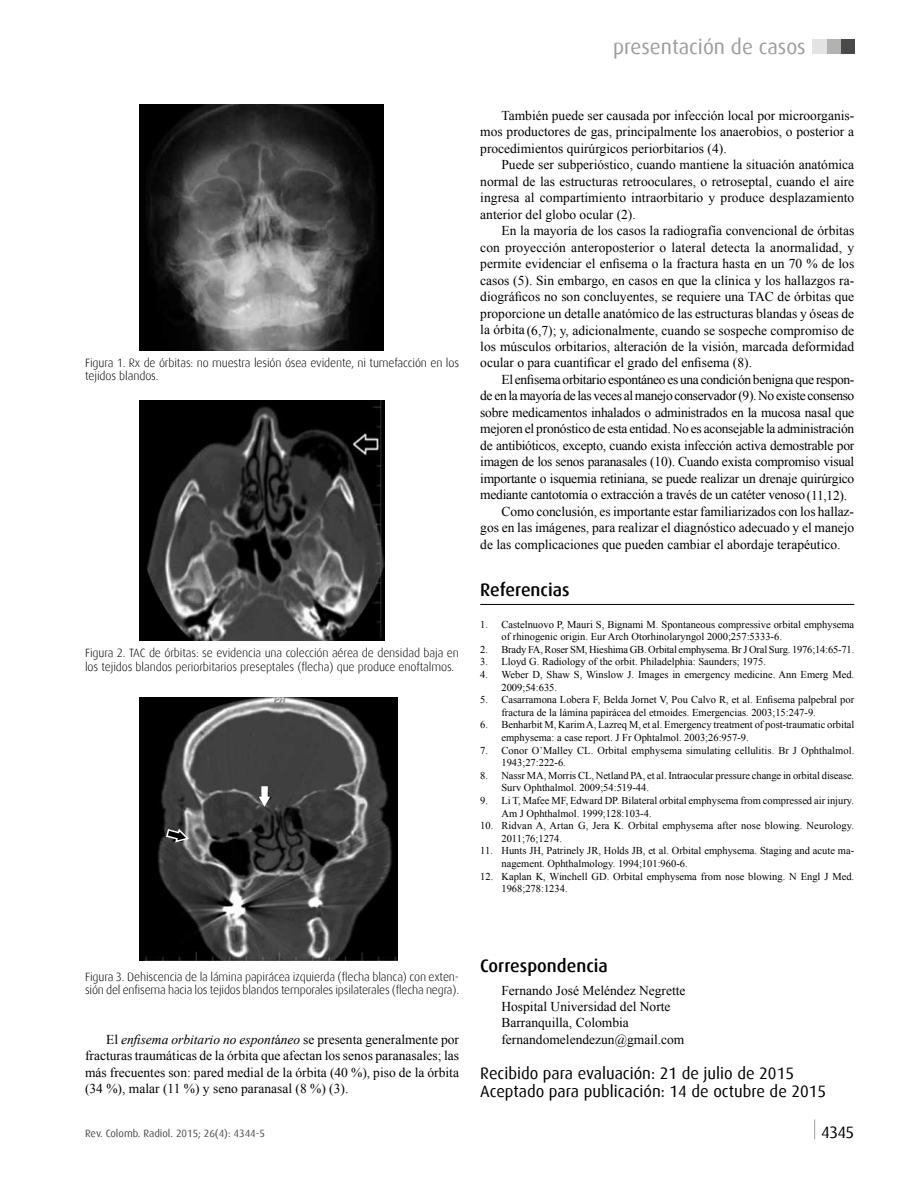
<style>
.page{position:relative;width:918px;height:1188px;background:#fff}
.page>*{position:absolute;margin:0;border:0;box-sizing:border-box;transform-origin:0 0}
.t1{font:21px "Dax";color:#9d9d9c}
.t2{font:500 18px "Dax";color:#000}
.t3{font:16.5px/18px "Dax";color:#000}
.t4{font:13.5px/16.5px "Times New Roman";letter-spacing:-.02em;color:#000;text-align:justify}
.t5{font:13.5px/16.5px "Times New Roman";color:#000}
.t6{font:300 12px/13.5px "Dax";letter-spacing:-.01em;color:#000}
.t7{font:10.5px/12.6px "Times New Roman";color:#000}
.t8{font:10.5px "Dax";color:#4a4a49}
.s1{font-style:italic}
</style>
<div class="page">
<svg style="left:814px;top:1120px;width:1px;height:19px"></svg>
<div style="left:840px;top:40px;width:14px;height:14px;background:#4a4a49"></div>
<div style="left:826px;top:40px;width:14px;height:14px;background:#b3b2b2"></div>
<div style="left:812px;top:40px;width:14px;height:14px;background:#e3e3e3"></div>
<img style="left:140px;top:105px;width:243px;height:246px">
<img style="left:140px;top:400px;width:245px;height:241px">
<img style="left:139px;top:698px;width:258px;height:263px">
<hr style="left:480px;top:604px;width:374px;height:1px;background:#000">
<svg style="left:259px;top:786px;width:11px;height:21px"></svg>
<svg style="left:165px;top:827px;width:25px;height:17px"></svg>
<p class="t6" style="left:85px;top:356px;width:376px">Figura 1. Rx de órbitas: no muestra lesión ósea evidente, ni tumefacción en los tejidos blandos.</p>
<p class="t6" style="left:85px;top:647px;width:375px">Figura 2. TAC de órbitas: se evidencia una colección aérea de densidad baja en los tejidos blandos periorbitarios preseptales (flecha) que produce enoftalmos.</p>
<h1 class="t1" style="left:613px;top:35px;width:194px">presentación de casos</h1>
<p class="t4" style="left:480px;top:107px;width:376px;text-indent:21px">También puede ser causada por infección local por microorganis&shy;mos productores de gas, principalmente los anaerobios, o posterior a procedimientos quirúrgicos periorbitarios (4).</p>
<p class="t4" style="left:480px;top:157px;width:376px;text-indent:21px">Puede ser subperióstico, cuando mantiene la situación anatómica normal de las estructuras retrooculares, o retroseptal, cuando el aire ingresa al compartimiento intraorbitario y produce desplazamiento anterior del globo ocular (2).</p>
<p class="t4" style="left:480px;top:223px;width:376px;text-indent:21px">En la mayoría de los casos la radiografía convencional de órbitas con proyección anteroposterior o lateral detecta la anormalidad, y permite evidenciar el enfisema o la fractura hasta en un 70 % de los casos (5). Sin embargo, en casos en que la clínica y los hallazgos ra&shy;diográficos no son concluyentes, se requiere una TAC de órbitas que proporcione un detalle anatómico de las estructuras blandas y óseas de la órbita (6,7); y, adicionalmente, cuando se sospeche compromiso de los músculos orbitarios, alteración de la visión, marcada deformidad ocular o para cuantificar el grado del enfisema (8).</p>
<p class="t4" style="left:501px;top:371px;width:354px">El enfisema orbitario espontáneo es una condición benigna que respon-</p>
<p class="t4" style="left:480px;top:388px;width:376px">de en la mayoría de las veces al manejo conservador (9). No existe consenso</p>
<p class="t4" style="left:480px;top:404px;width:375px">sobre medicamentos inhalados o administrados en la mucosa nasal que</p>
<p class="t4" style="left:480px;top:421px;width:376px">mejoren el pronóstico de esta entidad. No es aconsejable la administración</p>
<p class="t4" style="left:480px;top:437px;width:376px">de antibióticos, excepto, cuando exista infección activa demostrable por</p>
<p class="t4" style="left:480px;top:454px;width:376px">imagen de los senos paranasales (10). Cuando exista compromiso visual</p>
<p class="t4" style="left:480px;top:470px;width:376px">importante o isquemia retiniana, se puede realizar un drenaje quirúrgico</p>
<p class="t4" style="left:480px;top:486px;width:368px">mediante cantotomía o extracción a través de un catéter venoso(11,12).</p>
<p class="t4" style="left:501px;top:503px;width:354px">Como conclusión, es importante estar familiarizados con los hallaz-</p>
<p class="t5" style="left:480px;top:520px;width:376px">gos en las imágenes, para realizar el diagnóstico adecuado y el manejo</p>
<p class="t5" style="left:480px;top:536px;width:362px">de las complicaciones que pueden cambiar el abordaje terapéutico.</p>
<h2 class="t2" style="left:480px;top:579px;width:91px">Referencias</h2>
<p class="t7" style="left:501px;top:618px;width:354px;text-indent:-21px">1. Castelnuovo P, Mauri S, Bignami M. Spontaneous compressive orbital emphysema of rhinogenic origin. Eur Arch Otorhinolaryngol 2000;257:5333-6.</p>
<p class="t7" style="left:480px;top:643px;width:376px">2. Brady FA, Roser SM, Hieshima GB. Orbital emphysema. Br J Oral Surg. 1976;14:65-71.</p>
<p class="t7" style="left:480px;top:655px;width:287px">3. Lloyd G. Radiology of the orbit. Philadelphia: Saunders; 1975.</p>
<p class="t7" style="left:501px;top:668px;width:354px;text-indent:-21px">4. Weber D, Shaw S, Winslow J. Images in emergency medicine. Ann Emerg Med.<br>2009;54:635.</p>
<p class="t7" style="left:501px;top:693px;width:354px;text-indent:-21px">5. Casarramona Lobera F, Belda Jornet V, Pou Calvo R, et al. Enfisema palpebral por fractura de la lámina papirácea del etmoides. Emergencias. 2003;15:247-9.</p>
<p class="t7" style="left:501px;top:718px;width:354px;text-indent:-21px">6. Benharbit M, Karim A, Lazreq M, et al. Emergency treatment of post-traumatic orbital emphysema: a case report. J Fr Ophtalmol. 2003;26:957-9.</p>
<p class="t7" style="left:501px;top:744px;width:354px;text-indent:-21px">7. Conor O’Malley CL. Orbital emphysema simulating cellulitis. Br J Ophthalmol.<br>1943;27:222-6.</p>
<p class="t7" style="left:501px;top:769px;width:354px;text-indent:-21px">8. Nassr MA, Morris CL, Netland PA, et al. Intraocular pressure change in orbital disease.<br>Surv Ophthalmol. 2009;54:519-44.</p>
<p class="t7" style="left:501px;top:794px;width:354px;text-indent:-21px">9. Li T, Mafee MF, Edward DP. Bilateral orbital emphysema from compressed air injury.<br>Am J Ophthalmol. 1999;128:103-4.</p>
<p class="t7" style="left:501px;top:819px;width:354px;text-indent:-21px">10. Ridvan A, Artan G, Jera K. Orbital emphysema after nose blowing. Neurology.<br>2011;76;1274.</p>
<p class="t7" style="left:501px;top:844px;width:354px;text-indent:-21px">11. Hunts JH, Patrinely JR, Holds JB, et al. Orbital emphysema. Staging and acute ma&shy;nagement. Ophthalmology. 1994;101:960-6.</p>
<p class="t7" style="left:501px;top:870px;width:354px;text-indent:-21px">12. Kaplan K, Winchell GD. Orbital emphysema from nose blowing. N Engl J Med.<br>1968;278:1234.</p>
<p class="t6" style="left:85px;top:970px;width:376px">Figura 3. Dehiscencia de la lámina papirácea izquierda (flecha blanca) con exten&shy;sión del enfisema hacia los tejidos blandos temporales ipsilaterales (flecha negra).</p>
<p class="t4" style="left:85px;top:1031px;width:376px;text-indent:21px">El <span class="s1">enfisema orbitario no espont</span>á<span class="s1">neo</span> se presenta generalmente por fracturas traumáticas de la órbita que afectan los senos paranasales; las más frecuentes son: pared medial de la órbita (40 %), piso de la órbita (34 %), malar (11 %) y seno paranasal (8 %) (3).</p>
<p class="t8" style="left:85px;top:1127px;width:181px">Rev. Colomb. Radiol. 2015; 26(4): 4344-5</p>
<h2 class="t2" style="left:480px;top:956px;width:129px">Correspondencia</h2>
<p class="t5" style="left:501px;top:982px;width:186px">Fernando José Meléndez Negrette<br>Hospital Universidad del Norte<br>Barranquilla, Colombia fernandomelendezun@gmail.com</p>
<p class="t3" style="left:480px;top:1064px;width:348px">Recibido para evaluación: 21 de julio de 2015<br>Aceptado para publicación: 14 de octubre de 2015</p>
<p class="t3" style="left:821px;top:1123px;width:35px">4345</p>
</div>
